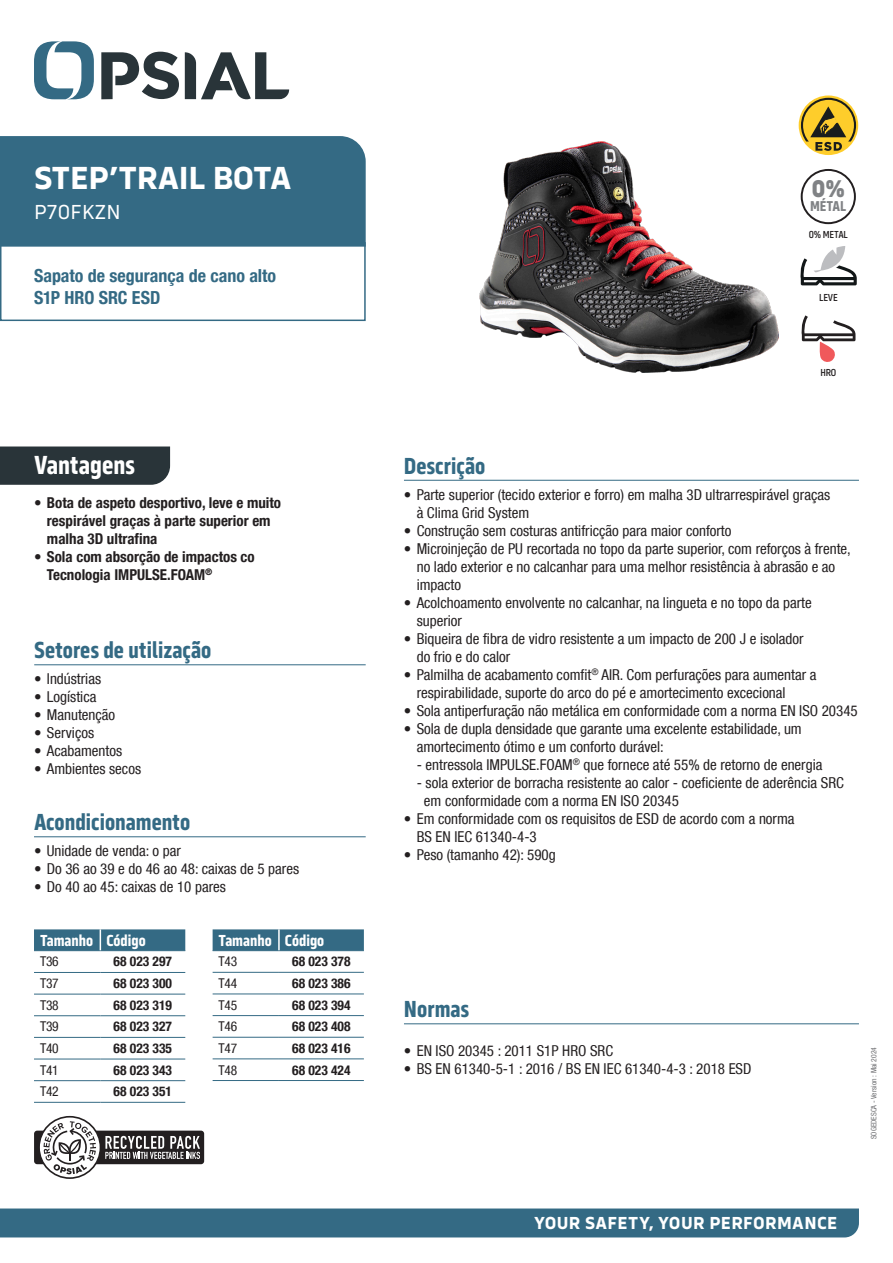
<style>
.page{position:relative;width:893px;height:1263px;background:#fff}
.page>*{position:absolute;margin:0;border:0;box-sizing:border-box;transform-origin:0 0}
.NOM_PRODUIT_NC{font:700 33px "Serca";letter-spacing:-.01em;color:#fff}
.Benefices{font:700 27px "Serca Condensed";color:#fff}
.t1{font:800 25.05px "Serca";color:#808285;scale:.9 1}
.Sous-titres{font:700 24px "Serca Condensed";color:#346a84}
.Code_P{font:21px "Serca";color:#fff}
.PLUS_PRODUIT{font:700 condensed 18px/21.6px "Helvetica Neue LT Com";color:#346a84}
.t2{font:700 18px "Serca";letter-spacing:.02em;color:#fff}
.tableauTitre{font:700 16.5px "Serca Condensed";color:#fff}
.t3{font:condensed 15px/18px "Helvetica Neue LT Com";color:#231f20}
.t4{font:700 condensed 15px/18px "Helvetica Neue LT Com";color:#231f20}
.t5{font:700 14.7px "Serca Condensed";letter-spacing:-.01em;color:#808285}
.TableauCode{font:700 condensed 13.5px "Helvetica Neue LT Com";color:#231f20}
.tableau{font:condensed 13.5px "Helvetica Neue LT Com";letter-spacing:-.02em;color:#231f20}
.t6{font:500 10.5px "Serca Condensed";letter-spacing:-.015em;color:#231f20}
.Date{font:condensed 7.5px "Helvetica Neue LT Com";color:#6c6d70}
</style>
<div class="page">
<svg style="left:34px;top:41px;width:60px;height:58px"></svg>
<svg style="left:185px;top:52px;width:104px;height:48px"></svg>
<svg style="left:101px;top:52px;width:78px;height:47px"></svg>
<div style="left:0;top:1208px;width:859px;height:29px;background:#346a84"></div>
<hr style="left:34px;top:836px;width:332px;height:1px;background:#346a84">
<hr style="left:34px;top:972px;width:66px;height:1px;background:#346a84">
<hr style="left:100px;top:972px;width:85px;height:1px;background:#346a84">
<hr style="left:34px;top:994px;width:66px;height:1px;background:#346a84">
<hr style="left:100px;top:994px;width:85px;height:1px;background:#346a84">
<hr style="left:34px;top:1015px;width:66px;height:1px;background:#346a84">
<hr style="left:100px;top:1015px;width:85px;height:1px;background:#346a84">
<hr style="left:34px;top:1037px;width:66px;height:1px;background:#346a84">
<hr style="left:100px;top:1037px;width:85px;height:1px;background:#346a84">
<hr style="left:34px;top:1059px;width:66px;height:1px;background:#346a84">
<hr style="left:100px;top:1059px;width:85px;height:1px;background:#346a84">
<hr style="left:34px;top:1080px;width:66px;height:1px;background:#346a84">
<hr style="left:100px;top:1080px;width:85px;height:1px;background:#346a84">
<hr style="left:34px;top:1102px;width:66px;height:1px;background:#346a84">
<hr style="left:100px;top:1102px;width:85px;height:1px;background:#346a84">
<svg style="left:34px;top:929px;width:151px;height:22px"></svg>
<div style="left:213px;top:929px;width:151px;height:21px;background:#346a84"></div>
<hr style="left:213px;top:950px;width:66px;height:1px;background:#346a84">
<hr style="left:279px;top:950px;width:85px;height:1px;background:#346a84">
<hr style="left:213px;top:972px;width:66px;height:1px;background:#346a84">
<hr style="left:279px;top:972px;width:85px;height:1px;background:#346a84">
<hr style="left:213px;top:993px;width:66px;height:1px;background:#346a84">
<hr style="left:279px;top:993px;width:85px;height:1px;background:#346a84">
<hr style="left:213px;top:1015px;width:66px;height:1px;background:#346a84">
<hr style="left:279px;top:1015px;width:85px;height:1px;background:#346a84">
<hr style="left:213px;top:1037px;width:66px;height:1px;background:#346a84">
<hr style="left:279px;top:1037px;width:85px;height:1px;background:#346a84">
<hr style="left:213px;top:1058px;width:66px;height:1px;background:#346a84">
<hr style="left:279px;top:1058px;width:85px;height:1px;background:#346a84">
<hr style="left:213px;top:1080px;width:66px;height:1px;background:#346a84">
<hr style="left:279px;top:1080px;width:85px;height:1px;background:#346a84">
<hr style="left:278px;top:929px;width:2px;height:21px;background:#fff">
<hr style="left:404px;top:480px;width:455px;height:1px;background:#346a84">
<div style="left:0;top:446px;width:170px;height:39px;background:#293439"></div>
<div style="left:0;top:242px;width:366px;height:79px;border:2px solid #346a84"></div>
<div style="left:0;top:136px;width:366px;height:111px;background:#346a84"></div>
<hr style="left:34px;top:664px;width:332px;height:1px;background:#346a84">
<div style="left:34px;top:1130px;width:170px;height:34px;background:#231f20;border-radius:3px"></div>
<svg style="left:38px;top:1116px;width:162px;height:63px"></svg>
<hr style="left:404px;top:1023px;width:455px;height:1px;background:#346a84">
<div style="left:799px;top:96px;width:59px;height:59px;background:#fecd2b;border-radius:50%"></div>
<svg style="left:801px;top:98px;width:55px;height:53px"></svg>
<div style="left:801px;top:169px;width:55px;height:55px;border:2px solid #231f20;border-radius:50%"></div>
<svg style="left:800px;top:246px;width:57px;height:39px"></svg>
<svg style="left:801px;top:315px;width:54px;height:47px"></svg>
<img style="left:479px;top:141px;width:300px;height:231px">
<p class="NOM_PRODUIT_NC" style="left:34px;top:158px;width:259px">STEP’TRAIL BOTA</p>
<p class="Code_P" style="left:34px;top:200px;width:88px">P70FKZN</p>
<p class="PLUS_PRODUIT" style="left:34px;top:265px;width:244px">Sapato de segurança de cano alto<br>S1P HRO SRC ESD</p>
<p class="Benefices" style="left:34px;top:449px;width:102px">Vantagens</p>
<p class="t4" style="left:47px;top:494px;width:236px;text-indent:-13px">• Bota de aspeto desportivo, leve e muito respirável graças à parte superior em malha 3D ultrafina</p>
<p class="t4" style="left:47px;top:548px;width:209px;text-indent:-13px">• Sola com absorção de impactos co<br>Tecnologia IMPULSE.FOAM<sup>®</sup></p>
<p class="Sous-titres" style="left:34px;top:636px;width:179px">Setores de utilização</p>
<p class="t3" style="left:34px;top:670px;width:68px">• Indústrias</p>
<p class="t3" style="left:34px;top:688px;width:64px">• Logística</p>
<p class="t3" style="left:34px;top:706px;width:83px">• Manutenção</p>
<p class="t3" style="left:34px;top:724px;width:61px">• Serviços</p>
<p class="t3" style="left:34px;top:742px;width:89px">• Acabamentos</p>
<p class="t3" style="left:34px;top:760px;width:108px">• Ambientes secos</p>
<p class="Sous-titres" style="left:34px;top:808px;width:158px">Acondicionamento</p>
<p class="t3" style="left:34px;top:842px;width:148px">• Unidade de venda: o par</p>
<p class="t3" style="left:34px;top:860px;width:267px">• Do 36 ao 39 e do 46 ao 48: caixas de 5 pares</p>
<p class="t3" style="left:34px;top:878px;width:193px">• Do 40 ao 45: caixas de 10 pares</p>
<p class="tableauTitre" style="left:40px;top:931px;width:55px">Tamanho</p>
<p class="tableauTitre" style="left:106px;top:931px;width:41px">Código</p>
<p class="tableau" style="left:40px;top:954px;width:20px">T36</p>
<p class="TableauCode" style="left:114px;top:953px;width:60px">68 023 297</p>
<p class="tableau" style="left:40px;top:975px;width:20px">T37</p>
<p class="TableauCode" style="left:114px;top:975px;width:60px">68 023 300</p>
<p class="tableau" style="left:40px;top:997px;width:20px">T38</p>
<p class="TableauCode" style="left:114px;top:997px;width:60px">68 023 319</p>
<p class="tableau" style="left:40px;top:1019px;width:20px">T39</p>
<p class="TableauCode" style="left:114px;top:1018px;width:60px">68 023 327</p>
<p class="tableau" style="left:40px;top:1040px;width:20px">T40</p>
<p class="TableauCode" style="left:114px;top:1040px;width:60px">68 023 335</p>
<p class="tableau" style="left:40px;top:1062px;width:20px">T41</p>
<p class="TableauCode" style="left:114px;top:1062px;width:60px">68 023 343</p>
<p class="tableau" style="left:40px;top:1083px;width:20px">T42</p>
<p class="TableauCode" style="left:114px;top:1083px;width:60px">68 023 351</p>
<p class="tableauTitre" style="left:219px;top:931px;width:55px">Tamanho</p>
<p class="tableauTitre" style="left:285px;top:931px;width:41px">Código</p>
<p class="tableau" style="left:219px;top:953px;width:20px">T43</p>
<p class="TableauCode" style="left:292px;top:953px;width:60px">68 023 378</p>
<p class="tableau" style="left:219px;top:975px;width:20px">T44</p>
<p class="TableauCode" style="left:292px;top:975px;width:60px">68 023 386</p>
<p class="tableau" style="left:219px;top:997px;width:20px">T45</p>
<p class="TableauCode" style="left:292px;top:997px;width:60px">68 023 394</p>
<p class="tableau" style="left:219px;top:1018px;width:20px">T46</p>
<p class="TableauCode" style="left:292px;top:1018px;width:60px">68 023 408</p>
<p class="tableau" style="left:219px;top:1040px;width:20px">T47</p>
<p class="TableauCode" style="left:292px;top:1040px;width:60px">68 023 416</p>
<p class="tableau" style="left:219px;top:1062px;width:20px">T48</p>
<p class="TableauCode" style="left:292px;top:1062px;width:60px">68 023 424</p>
<p class="t1" style="left:811px;top:173px;width:39px">0%</p>
<p class="t5" style="left:810px;top:198px;width:38px">MÉTAL</p>
<p class="t6" style="left:809px;top:228px;width:41px">0% METAL</p>
<p class="t6" style="left:819px;top:291px;width:20px">LEVE</p>
<p class="Sous-titres" style="left:404px;top:452px;width:83px">Descrição</p>
<p class="t6" style="left:820px;top:366px;width:17px">HRO</p>
<p class="t3" style="left:417px;top:485px;width:415px;text-indent:-13px">• Parte superior (tecido exterior e forro) em malha 3D ultrarrespirável graças à Clima Grid System</p>
<p class="t3" style="left:404px;top:521px;width:329px">• Construção sem costuras antifricção para maior conforto</p>
<p class="t3" style="left:417px;top:539px;width:436px;text-indent:-13px">• Microinjeção de PU recortada no topo da parte superior, com reforços à frente, no lado exterior e no calcanhar para uma melhor resistência à abrasão e ao impacto</p>
<p class="t3" style="left:417px;top:593px;width:396px;text-indent:-13px">• Acolchoamento envolvente no calcanhar, na lingueta e no topo da parte superior</p>
<p class="t3" style="left:417px;top:629px;width:388px;text-indent:-13px">• Biqueira de fibra de vidro resistente a um impacto de 200 J e isolador do frio e do calor</p>
<p class="t3" style="left:417px;top:665px;width:401px;text-indent:-13px">• Palmilha de acabamento comfit<sup>®</sup> AIR. Com perfurações para aumentar a respirabilidade, suporte do arco do pé e amortecimento excecional</p>
<p class="t3" style="left:404px;top:701px;width:455px">• Sola antiperfuração não metálica em conformidade com a norma EN ISO 20345</p>
<p class="t3" style="left:417px;top:719px;width:387px;text-indent:-13px">• Sola de dupla densidade que garante uma excelente estabilidade, um amortecimento ótimo e um conforto durável:</p>
<p class="t3" style="left:417px;top:755px;width:407px">- entressola IMPULSE.FOAM<sup>®</sup> que fornece até 55% de retorno de energia</p>
<p class="t3" style="left:424px;top:773px;width:421px;text-indent:-7px">- sola exterior de borracha resistente ao calor - coeficiente de aderência SRC em conformidade com a norma EN ISO 20345</p>
<p class="t3" style="left:417px;top:809px;width:379px;text-indent:-13px">• Em conformidade com os requisitos de ESD de acordo com a norma<br>BS EN IEC 61340-4-3</p>
<p class="t3" style="left:404px;top:845px;width:153px">• Peso (tamanho 42): 590g</p>
<p class="Sous-titres" style="left:404px;top:995px;width:67px">Normas</p>
<p class="t3" style="left:404px;top:1041px;width:211px">• EN ISO 20345 : 2011 S1P HRO SRC</p>
<p class="t3" style="left:404px;top:1059px;width:349px">• BS EN 61340-5-1 : 2016 / BS EN IEC 61340-4-3 : 2018 ESD</p>
<p class="t2" style="left:534px;top:1212px;width:305px">YOUR SAFETY, YOUR PERFORMANCE</p>
<p class="Date" style="left:869px;top:1139px;width:94px;rotate:-90deg">SOGEDESCA - Version : Mai 2024</p>
</div>
